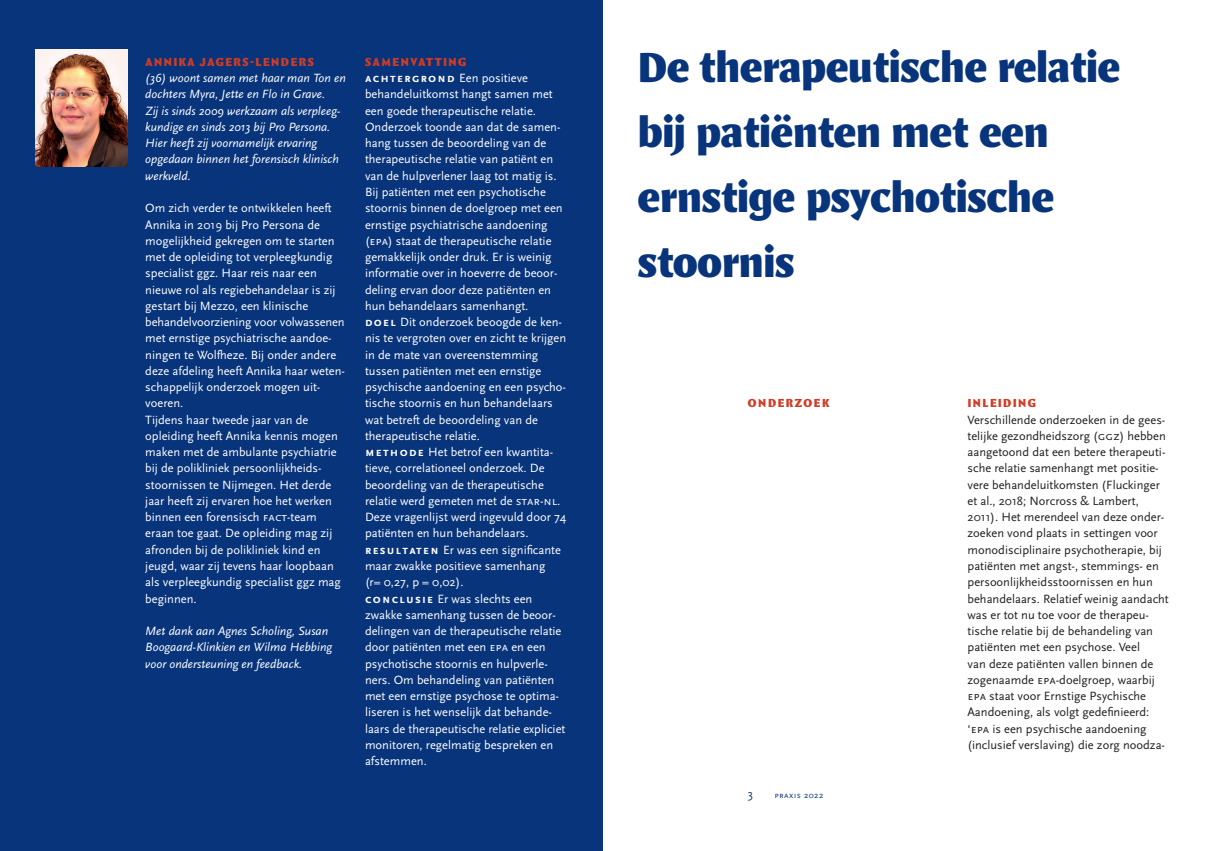
<style>
.page{position:relative;width:1205px;height:851px;background:#fff}
.page>*{position:absolute;margin:0;border:0;box-sizing:border-box;transform-origin:0 0}
.t1{font:900 45px/65px "Comma Base";color:#08347b}
.t2{font:12.5px/16.2px "Scala Sans";color:#fff}
.t3{font:12.5px/16.2px "Scala Sans";color:#231f20}
.t4{font:italic 12.5px/16.2px "Scala Sans";color:#fff}
.t5{font:900 12.5px "Comma Base";letter-spacing:.13em;color:#d13c25}
.t6{font:12.5px "Scala Sans";color:#08347b}
.t7{font:8.75px "Scala Sans Caps";letter-spacing:.05em;color:#08347b}
.s1{font-family:"Scala Sans Caps"}
.s2{font-family:"Scala Sans Caps";font-weight:700}
.s3{font-family:"Scala Sans"}
</style>
<div class="page">
<div style="left:0;top:0;width:602px;height:850px;background:#08347b"></div>
<img style="left:35px;top:50px;width:93px;height:117px">
<p class="t5" style="left:145px;top:54px;width:170px">Annika Jagers-Lenders</p>
<p class="t4" style="left:145px;top:70px;width:202px">(36) woont samen met haar man Ton en dochters Myra, Jette en Flo in Grave.<br>Zij is sinds 2009 werkzaam als verpleeg&shy;kundige en sinds 2013 bij Pro Persona.<br>Hier heeft zij voornamelijk ervaring opgedaan binnen het forensisch klinisch werkveld.</p>
<p class="t2" style="left:145px;top:200px;width:201px">Om zich verder te ontwikkelen heeft Annika in 2019 bij Pro Persona de mogelijkheid gekregen om te starten met de opleiding tot verpleegkundig specialist ggz. Haar reis naar een nieuwe rol als regiebehandelaar is zij gestart bij Mezzo, een klinische behandelvoorziening voor volwassenen met ernstige psychiatrische aandoe&shy;ningen te Wolfheze. Bij onder andere deze afdeling heeft Annika haar weten&shy;schappelijk onderzoek mogen uit&shy;voeren.<br>Tijdens haar tweede jaar van de opleiding heeft Annika kennis mogen maken met de ambulante psychiatrie bij de polikliniek persoonlijkheids&shy;stoornissen te Nijmegen. Het derde jaar heeft zij ervaren hoe het werken binnen een forensisch <span class="s1">fact</span>-team eraan toe gaat. De opleiding mag zij afronden bij de polikliniek kind en jeugd, waar zij tevens haar loopbaan als verpleegkundig specialist ggz mag beginnen.</p>
<p class="t4" style="left:145px;top:623px;width:188px">Met dank aan Agnes Scholing, Susan<br>Boogaard-Klinkien en Wilma Hebbing voor ondersteuning en feedback.</p>
<p class="t5" style="left:365px;top:54px;width:103px">Samenvatting</p>
<p class="t2" style="left:365px;top:70px;width:203px"><span class="s2">achtergrond</span> Een positieve behandeluitkomst hangt samen met een goede therapeutische relatie.<br>Onderzoek toonde aan dat de samen&shy;hang tussen de beoordeling van de therapeutische relatie van patiënt en van de hulpverlener laag tot matig is.<br>Bij patiënten met een psychotische stoornis binnen de doelgroep met een ernstige psychiatrische aandoening (<span class="s1">epa</span>) staat de therapeutische relatie gemakkelijk onder druk. Er is weinig informatie over in hoeverre de beoor&shy;deling ervan door deze patiënten en hun behandelaars samenhangt.<br><span class="s2">doel</span> Dit onderzoek beoogde de ken&shy;nis te vergroten over en zicht te krijgen in de mate van overeenstemming tussen patiënten met een ernstige psychische aandoening en een psycho&shy;tische stoornis en hun behandelaars wat betreft de beoordeling van de therapeutische relatie.<br><span class="s2">methode</span> Het betrof een kwantita&shy;tieve, correlationeel onderzoek. De beoordeling van de therapeutische relatie werd gemeten met de <span class="s1">star-nl</span>.<br>Deze vragenlijst werd ingevuld door 74 patiënten en hun behandelaars. <span class="s2">resultaten</span> Er was een significante maar zwakke positieve samenhang<br>(r= 0,27, p = 0,02).<br><span class="s2">conclusie</span> Er was slechts een zwakke samenhang tussen de beoor&shy;delingen van de therapeutische relatie door patiënten met een <span class="s1">epa</span> en een psychotische stoornis en hulpverle&shy;ners. Om behandeling van patiënten met een ernstige psychose te optima&shy;liseren is het wenselijk dat behande&shy;laars de therapeutische relatie expliciet monitoren, regelmatig bespreken en afstemmen.</p>
<h1 class="t1" style="left:638px;top:37px;width:483px">De therapeutische relatie bij patiënten met een ernstige psychotische stoornis</h1>
<p class="t5" style="left:748px;top:396px;width:83px">onderzoek</p>
<p class="t5" style="left:968px;top:396px;width:70px">Inleiding</p>
<p class="t3" style="left:967px;top:411px;width:203px">Verschillende onderzoeken in de gees&shy;telijke gezondheidszorg (<span class="s1">ggz</span>) hebben aangetoond dat een betere therapeuti&shy;sche relatie samenhangt met positie&shy;vere behandeluitkomsten (Fluckinger et al., 2018; Norcross &amp; Lambert, 2011). Het merendeel van deze onder&shy;zoeken vond plaats in settingen voor monodisciplinaire psychotherapie, bij patiënten met angst-, stemmings- en persoonlijkheidsstoornissen en hun behandelaars. Relatief weinig aandacht was er tot nu toe voor de therapeu&shy;tische relatie bij de behandeling van patiënten met een psychose. Veel<br>van deze patiënten vallen binnen de zogenaamde <span class="s1">epa</span>-doelgroep, waarbij <span class="s1">epa</span> staat voor Ernstige Psychische Aandoening, als volgt gedefinieerd: ‘<span class="s1">epa</span> is een psychische aandoening (inclusief verslaving) die zorg noodza-</p>
<p class="t6" style="left:748px;top:786px;width:7px">3</p>
<p class="t7" style="left:774px;top:790px;width:50px">praxis <span class="s3">2022</span></p>
</div>
